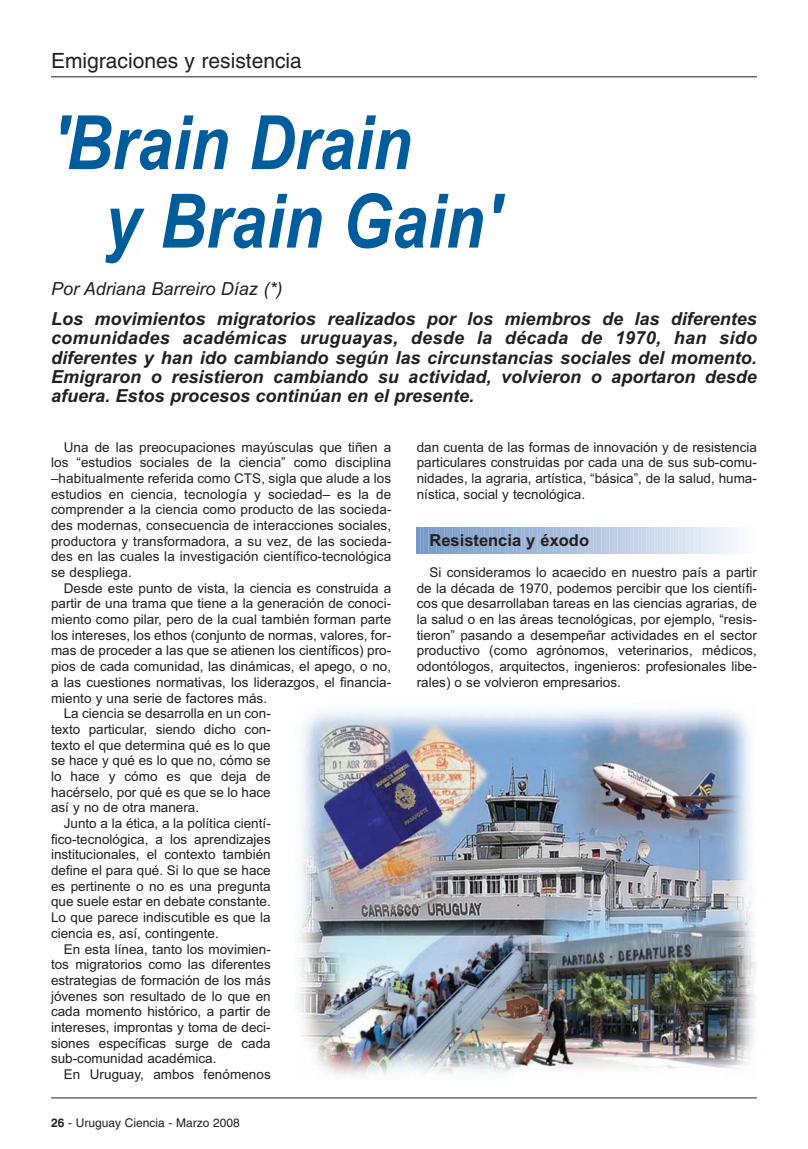
<style>
.page{position:relative;width:808px;height:1149px;background:#fff}
.page>*{position:absolute;margin:0;border:0;box-sizing:border-box;transform-origin:0 0}
.t1{font:italic 700 75px/78.3px "Arial";color:#005d9c;scale:.85 1}
.t2{font:21px "Helvetica";color:#231f20}
.t3{font:italic 700 18px/19.4px "Arial";color:#231f20;text-align:justify}
.t4{font:italic 18px "Arial";color:#231f20}
.t5{font:700 16.5px "Arial";color:#231f20}
.t6{font:13.5px/15.6px "Arial";color:#231f20;text-align:justify}
.t7{font:12px "Helvetica";color:#231f20}
.s1{font-weight:700}
</style>
<div class="page">
<svg style="left:417px;top:527px;width:320px;height:26px;background:#b2c6e0"></svg>
<hr style="left:51px;top:77px;width:706px;height:1px;background:#231f20">
<hr style="left:51px;top:1097px;width:706px;height:1px;background:#231f20">
<img style="left:297px;top:709px;width:460px;height:368px">
<h2 class="t2" style="left:51px;top:53px;width:252px">Emigraciones y resistencia</h2>
<h1 class="t1" style="left:105px;top:104px;width:465px;text-indent:-54px">'Brain Drain<br>y Brain Gain'</h1>
<h3 class="t4" style="left:51px;top:278px;width:233px">Por Adriana Barreiro Díaz (*)</h3>
<p class="t3" style="left:51px;top:309px;width:707px">Los movimientos migratorios realizados por los miembros de las diferentes comunidades académicas uruguayas, desde la década de 1970, han sido diferentes y han ido cambiando según las circunstancias sociales del momento.<br>Emigraron o resistieron cambiando su actividad, volvieron o aportaron desde afuera. Estos procesos continúan en el presente.</p>
<p class="t6" style="left:51px;top:439px;width:342px;text-indent:13px">Una de las preocupaciones mayúsculas que tiñen a los “estudios sociales de la ciencia” como disciplina –habitualmente referida como CTS, sigla que alude a los estudios en ciencia, tecnología y sociedad– es la de comprender a la ciencia como producto de las socieda&shy;des modernas, consecuencia de interacciones sociales, productora y transformadora, a su vez, de las socieda&shy;des en las cuales la investigación científico-tecnológica se despliega.</p>
<p class="t6" style="left:64px;top:580px;width:329px">Desde este punto de vista, la ciencia es construida a</p>
<p class="t6" style="left:51px;top:595px;width:342px">partir de una trama que tiene a la generación de conoci-</p>
<p class="t6" style="left:51px;top:611px;width:342px">miento como pilar, pero de la cual también forman parte</p>
<p class="t6" style="left:51px;top:627px;width:342px">los intereses, los ethos (conjunto de normas, valores, for-</p>
<p class="t6" style="left:51px;top:642px;width:342px">mas de proceder a las que se atienen los científicos) pro-</p>
<p class="t6" style="left:51px;top:658px;width:342px">pios de cada comunidad, las dinámicas, el apego, o no,</p>
<p class="t6" style="left:51px;top:674px;width:342px">a las cuestiones normativas, los liderazgos, el financia-</p>
<p class="t6" style="left:51px;top:689px;width:218px">miento y una serie de factores más.</p>
<p class="t6" style="left:64px;top:705px;width:209px">La ciencia se desarrolla en un con-</p>
<p class="t6" style="left:51px;top:721px;width:221px">texto particular, siendo dicho con-</p>
<p class="t6" style="left:51px;top:737px;width:221px">texto el que determina qué es lo que</p>
<p class="t6" style="left:51px;top:752px;width:221px">se hace y qué es lo que no, cómo se</p>
<p class="t6" style="left:51px;top:768px;width:221px">lo hace y cómo es que deja de</p>
<p class="t6" style="left:51px;top:784px;width:221px">hacérselo, por qué es que se lo hace</p>
<p class="t6" style="left:51px;top:799px;width:150px">así y no de otra manera.</p>
<p class="t6" style="left:64px;top:815px;width:209px">Junto a la ética, a la política cientí-</p>
<p class="t6" style="left:51px;top:831px;width:221px">fico-tecnológica, a los aprendizajes</p>
<p class="t6" style="left:51px;top:846px;width:221px">institucionales, el contexto también</p>
<p class="t6" style="left:51px;top:862px;width:221px">define el para qué. Si lo que se hace</p>
<p class="t6" style="left:51px;top:878px;width:221px">es pertinente o no es una pregunta</p>
<p class="t6" style="left:51px;top:893px;width:221px">que suele estar en debate constante.</p>
<p class="t6" style="left:51px;top:909px;width:221px">Lo que parece indiscutible es que la</p>
<p class="t6" style="left:51px;top:925px;width:169px">ciencia es, así, contingente.</p>
<p class="t6" style="left:64px;top:940px;width:209px">En esta línea, tanto los movimien-</p>
<p class="t6" style="left:51px;top:956px;width:221px">tos migratorios como las diferentes</p>
<p class="t6" style="left:51px;top:972px;width:221px">estrategias de formación de los más</p>
<p class="t6" style="left:51px;top:987px;width:221px">jóvenes son resultado de lo que en</p>
<p class="t6" style="left:51px;top:1003px;width:221px">cada momento histórico, a partir de</p>
<p class="t6" style="left:51px;top:1019px;width:221px">intereses, improntas y toma de deci-</p>
<p class="t6" style="left:51px;top:1034px;width:221px">siones específicas surge de cada</p>
<p class="t6" style="left:51px;top:1050px;width:167px">sub-comunidad académica.</p>
<p class="t6" style="left:64px;top:1066px;width:208px">En Uruguay, ambos fenómenos</p>
<p class="t7" style="left:51px;top:1117px;width:190px"><span class="s1">26</span> - Uruguay Ciencia - Marzo 2008</p>
<p class="t6" style="left:417px;top:439px;width:342px">dan cuenta de las formas de innovación y de resistencia particulares construidas por cada una de sus sub-comu&shy;nidades, la agraria, artística, “básica”, de la salud, huma&shy;nística, social y tecnológica.</p>
<p class="t5" style="left:429px;top:530px;width:161px">Resistencia y éxodo</p>
<p class="t6" style="left:417px;top:564px;width:342px;text-indent:13px">Si consideramos lo acaecido en nuestro país a partir de la década de 1970, podemos percibir que los científi&shy;cos que desarrollaban tareas en las ciencias agrarias, de la salud o en las áreas tecnológicas, por ejemplo, “resis&shy;tieron” pasando a desempeñar actividades en el sector productivo (como agrónomos, veterinarios, médicos, odontólogos, arquitectos, ingenieros: profesionales libe&shy;rales) o se volvieron empresarios.</p>
</div>
